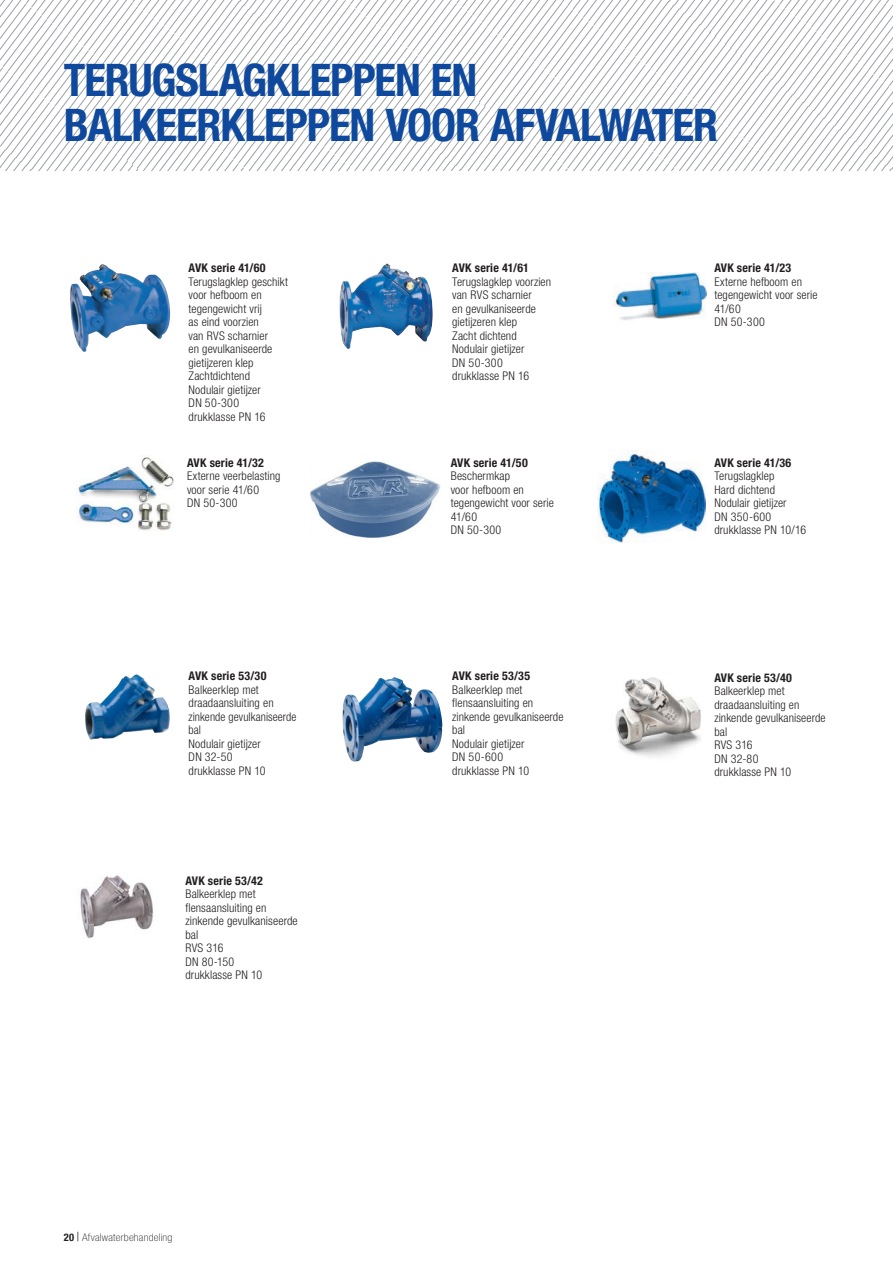
<style>
.page{position:relative;width:893px;height:1263px;background:#fff}
.page>*{position:absolute;margin:0;border:0;box-sizing:border-box;transform-origin:0 0}
.SMALL_HEADLINE_left_side{font:700 condensed 45px "Helvetica Neue LT Pro";letter-spacing:-.025em;color:#0f499d}
.PRODUCT_BODY_COPY{font:300 condensed 12px/13.5px "Helvetica Neue LT Pro";letter-spacing:.01em;color:#231f20}
.PRODUCT_BODY_COPY_HEADLINE{font:700 condensed 12px "Helvetica Neue LT Pro";letter-spacing:.015em;color:#231f20}
.t1{font:100 condensed 10.5px "Helvetica Neue LT Pro";letter-spacing:.02em;color:#231f20;scale:1.1 1}
.s1{font-weight:700}
.s2{font-family:"Times New Roman";font-weight:700;font-stretch:normal}
</style>
<div class="page">
<svg style="left:0;top:0;width:893px;height:170px"></svg>
<img style="left:339px;top:263px;width:94px;height:86px">
<img style="left:342px;top:677px;width:101px;height:85px">
<img style="left:85px;top:674px;width:85px;height:66px">
<img style="left:70px;top:264px;width:101px;height:88px">
<img style="left:598px;top:450px;width:108px;height:92px">
<img style="left:615px;top:677px;width:86px;height:80px">
<img style="left:311px;top:460px;width:130px;height:78px">
<img style="left:76px;top:457px;width:98px;height:74px">
<img style="left:613px;top:272px;width:94px;height:48px">
<img style="left:80px;top:875px;width:74px;height:64px">
<p class="SMALL_HEADLINE_left_side" style="left:64px;top:53px;width:415px">TERUGSLAGKLEPPEN EN</p>
<p class="SMALL_HEADLINE_left_side" style="left:64px;top:98px;width:656px">BALKEERKLEPPEN VOOR AFVALWATER</p>
<p class="PRODUCT_BODY_COPY_HEADLINE" style="left:189px;top:261px;width:79px">AVK serie 41/60</p>
<p class="PRODUCT_BODY_COPY" style="left:189px;top:275px;width:101px">Terugslagklep geschikt voor hefboom en tegengewicht vrij<br>as eind voorzien<br>van RVS scharnier<br>en gevulkaniseerde gietijzeren klep</p>
<p class="PRODUCT_BODY_COPY" style="left:189px;top:369px;width:63px">Zachtdichtend</p>
<p class="PRODUCT_BODY_COPY" style="left:189px;top:383px;width:74px">Nodulair gietijzer</p>
<p class="PRODUCT_BODY_COPY" style="left:189px;top:396px;width:52px">DN 50-300</p>
<p class="PRODUCT_BODY_COPY" style="left:189px;top:410px;width:78px">drukklasse PN 16</p>
<p class="PRODUCT_BODY_COPY_HEADLINE" style="left:187px;top:455px;width:78px">AVK serie 41/32</p>
<p class="PRODUCT_BODY_COPY" style="left:187px;top:469px;width:95px">Externe veerbelasting voor serie 41/60</p>
<p class="PRODUCT_BODY_COPY" style="left:187px;top:496px;width:52px">DN 50-300</p>
<p class="PRODUCT_BODY_COPY_HEADLINE" style="left:189px;top:669px;width:79px">AVK serie 53/30</p>
<p class="PRODUCT_BODY_COPY" style="left:189px;top:683px;width:109px">Balkeerklep met draadaansluiting en zinkende gevulkaniseerde bal</p>
<p class="PRODUCT_BODY_COPY" style="left:189px;top:737px;width:74px">Nodulair gietijzer</p>
<p class="PRODUCT_BODY_COPY" style="left:189px;top:750px;width:46px">DN 32-50</p>
<p class="PRODUCT_BODY_COPY" style="left:189px;top:764px;width:78px">drukklasse PN 10</p>
<p class="PRODUCT_BODY_COPY_HEADLINE" style="left:185px;top:873px;width:79px">AVK serie 53/42</p>
<p class="PRODUCT_BODY_COPY" style="left:185px;top:887px;width:72px">Balkeerklep met</p>
<p class="PRODUCT_BODY_COPY" style="left:185px;top:900px;width:83px">flensaansluiting en</p>
<p class="PRODUCT_BODY_COPY" style="left:185px;top:914px;width:114px">zinkende gevulkaniseerde</p>
<p class="PRODUCT_BODY_COPY" style="left:185px;top:927px;width:14px">bal</p>
<p class="PRODUCT_BODY_COPY" style="left:185px;top:941px;width:40px">RVS 316</p>
<p class="PRODUCT_BODY_COPY" style="left:185px;top:954px;width:50px">DN 80-150</p>
<p class="PRODUCT_BODY_COPY" style="left:185px;top:968px;width:78px">drukklasse PN 10</p>
<p class="t1" style="left:64px;top:1231px;width:100px"><span class="s1">20</span> <span class="s2">|</span> Afvalwaterbehandeling</p>
<p class="PRODUCT_BODY_COPY_HEADLINE" style="left:452px;top:261px;width:78px">AVK serie 41/61</p>
<p class="PRODUCT_BODY_COPY" style="left:452px;top:275px;width:100px">Terugslagklep voorzien van RVS scharnier<br>en gevulkaniseerde gietijzeren klep</p>
<p class="PRODUCT_BODY_COPY" style="left:452px;top:329px;width:66px">Zacht dichtend</p>
<p class="PRODUCT_BODY_COPY" style="left:452px;top:342px;width:74px">Nodulair gietijzer</p>
<p class="PRODUCT_BODY_COPY" style="left:452px;top:356px;width:52px">DN 50-300</p>
<p class="PRODUCT_BODY_COPY" style="left:452px;top:369px;width:78px">drukklasse PN 16</p>
<p class="PRODUCT_BODY_COPY_HEADLINE" style="left:451px;top:455px;width:79px">AVK serie 41/50</p>
<p class="PRODUCT_BODY_COPY" style="left:451px;top:469px;width:105px">Beschermkap<br>voor hefboom en tegengewicht voor serie<br>41/60</p>
<p class="PRODUCT_BODY_COPY" style="left:451px;top:523px;width:52px">DN 50-300</p>
<p class="PRODUCT_BODY_COPY_HEADLINE" style="left:452px;top:669px;width:79px">AVK serie 53/35</p>
<p class="PRODUCT_BODY_COPY" style="left:452px;top:683px;width:113px">Balkeerklep met flensaansluiting en zinkende gevulkaniseerde bal</p>
<p class="PRODUCT_BODY_COPY" style="left:452px;top:737px;width:74px">Nodulair gietijzer</p>
<p class="PRODUCT_BODY_COPY" style="left:452px;top:750px;width:52px">DN 50-600</p>
<p class="PRODUCT_BODY_COPY" style="left:452px;top:764px;width:78px">drukklasse PN 10</p>
<p class="PRODUCT_BODY_COPY_HEADLINE" style="left:714px;top:261px;width:78px">AVK serie 41/23</p>
<p class="PRODUCT_BODY_COPY" style="left:714px;top:275px;width:105px">Externe hefboom en tegengewicht voor serie<br>41/60</p>
<p class="PRODUCT_BODY_COPY" style="left:714px;top:315px;width:52px">DN 50-300</p>
<p class="PRODUCT_BODY_COPY_HEADLINE" style="left:714px;top:455px;width:79px">AVK serie 41/36</p>
<p class="PRODUCT_BODY_COPY" style="left:714px;top:469px;width:61px">Terugslagklep</p>
<p class="PRODUCT_BODY_COPY" style="left:714px;top:483px;width:62px">Hard dichtend</p>
<p class="PRODUCT_BODY_COPY" style="left:714px;top:496px;width:74px">Nodulair gietijzer</p>
<p class="PRODUCT_BODY_COPY" style="left:714px;top:510px;width:58px">DN 350-600</p>
<p class="PRODUCT_BODY_COPY" style="left:714px;top:523px;width:93px">drukklasse PN 10/16</p>
<p class="PRODUCT_BODY_COPY_HEADLINE" style="left:714px;top:670px;width:79px">AVK serie 53/40</p>
<p class="PRODUCT_BODY_COPY" style="left:714px;top:684px;width:113px">Balkeerklep met draadaansluiting en zinkende gevulkaniseerde bal</p>
<p class="PRODUCT_BODY_COPY" style="left:714px;top:738px;width:40px">RVS 316</p>
<p class="PRODUCT_BODY_COPY" style="left:714px;top:752px;width:46px">DN 32-80</p>
<p class="PRODUCT_BODY_COPY" style="left:714px;top:765px;width:78px">drukklasse PN 10</p>
</div>
